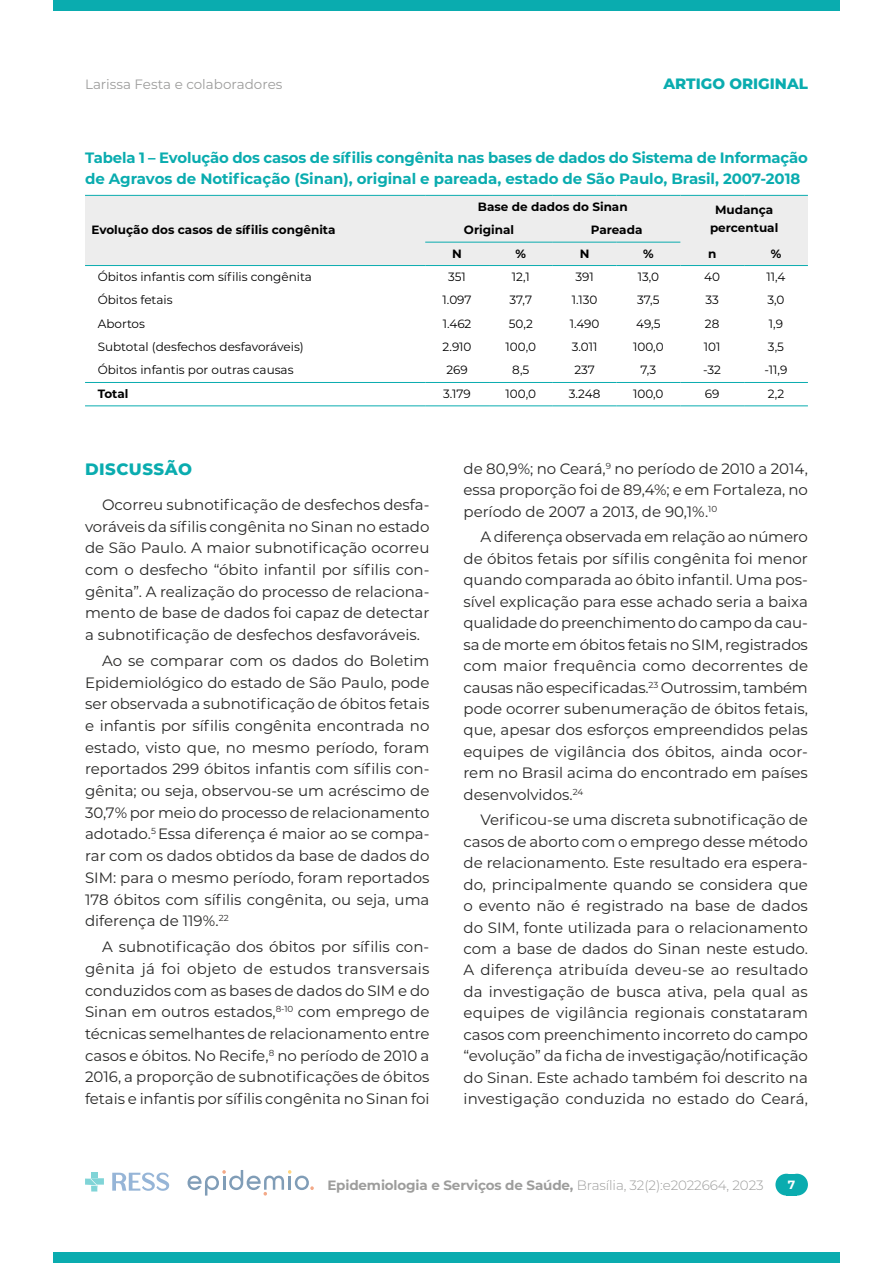
<style>
.page{position:relative;width:893px;height:1263px;background:#fff}
.page>*{position:absolute;margin:0;border:0;box-sizing:border-box;transform-origin:0 0}
.t1{font:800 16.5px "Montserrat";letter-spacing:.03em;color:#0aacaf}
.t2{font:15px/21.5px "Montserrat";color:#282827;text-align:justify}
.t3{font:700 15px/21px "Montserrat";letter-spacing:-.01em;color:#0aacaf}
.t4{font:800 15px "Montserrat";color:#0aacaf}
.t5{font:700 13.5px "Montserrat";letter-spacing:-.01em;color:#9d9d9c}
.t6{font:13.5px "Montserrat";color:#9d9d9c}
.t7{font:12px "Montserrat";color:#000}
.t8{font:700 12px "Montserrat";color:#000}
.t9{font:700 12px "Montserrat";color:#fff}
.s1{font-weight:300}
</style>
<div class="page">
<div style="left:53px;top:0;width:787px;height:11px;background:#0aacaf"></div>
<div style="left:53px;top:1252px;width:787px;height:11px;background:#0aacaf"></div>
<div style="left:775px;top:1174px;width:22px;height:21px;background:#0aacaf;border-radius:50%"></div>
<div style="left:786px;top:1174px;width:22px;height:21px;background:#0aacaf;border-radius:50%"></div>
<div style="left:786px;top:1174px;width:11px;height:21px;background:#0aacaf"></div>
<svg style="left:85px;top:1172px;width:19px;height:19px"></svg>
<svg style="left:112px;top:1172px;width:57px;height:19px"></svg>
<svg style="left:188px;top:1170px;width:126px;height:25px"></svg>
<div style="left:85px;top:196px;width:723px;height:69px;background:#ededed"></div>
<hr style="left:85px;top:195px;width:340px;height:1px;background:#0aacaf">
<hr style="left:425px;top:195px;width:64px;height:1px;background:#0aacaf">
<hr style="left:489px;top:195px;width:64px;height:1px;background:#0aacaf">
<hr style="left:553px;top:195px;width:64px;height:1px;background:#0aacaf">
<hr style="left:617px;top:195px;width:63px;height:1px;background:#0aacaf">
<hr style="left:680px;top:195px;width:64px;height:1px;background:#0aacaf">
<hr style="left:744px;top:195px;width:64px;height:1px;background:#0aacaf">
<hr style="left:425px;top:242px;width:64px;height:1px;background:#0aacaf">
<hr style="left:489px;top:242px;width:64px;height:1px;background:#0aacaf">
<hr style="left:553px;top:242px;width:64px;height:1px;background:#0aacaf">
<hr style="left:617px;top:242px;width:63px;height:1px;background:#0aacaf">
<hr style="left:85px;top:265px;width:340px;height:1px;background:#0aacaf">
<hr style="left:425px;top:265px;width:64px;height:1px;background:#0aacaf">
<hr style="left:489px;top:265px;width:64px;height:1px;background:#0aacaf">
<hr style="left:553px;top:265px;width:64px;height:1px;background:#0aacaf">
<hr style="left:617px;top:265px;width:63px;height:1px;background:#0aacaf">
<hr style="left:680px;top:265px;width:64px;height:1px;background:#0aacaf">
<hr style="left:744px;top:265px;width:64px;height:1px;background:#0aacaf">
<hr style="left:85px;top:405px;width:340px;height:1px;background:#0aacaf">
<hr style="left:425px;top:405px;width:64px;height:1px;background:#0aacaf">
<hr style="left:489px;top:405px;width:64px;height:1px;background:#0aacaf">
<hr style="left:553px;top:405px;width:64px;height:1px;background:#0aacaf">
<hr style="left:617px;top:405px;width:63px;height:1px;background:#0aacaf">
<hr style="left:680px;top:405px;width:64px;height:1px;background:#0aacaf">
<hr style="left:744px;top:405px;width:64px;height:1px;background:#0aacaf">
<hr style="left:85px;top:382px;width:340px;height:1px;background:#0aacaf">
<hr style="left:425px;top:382px;width:64px;height:1px;background:#0aacaf">
<hr style="left:489px;top:382px;width:64px;height:1px;background:#0aacaf">
<hr style="left:553px;top:382px;width:64px;height:1px;background:#0aacaf">
<hr style="left:617px;top:382px;width:63px;height:1px;background:#0aacaf">
<hr style="left:680px;top:382px;width:64px;height:1px;background:#0aacaf">
<hr style="left:744px;top:382px;width:64px;height:1px;background:#0aacaf">
<p class="t6" style="left:85px;top:75px;width:199px">Larissa Festa e colaboradores</p>
<p class="t4" style="left:663px;top:73px;width:146px">ARTIGO ORIGINAL</p>
<p class="t3" style="left:85px;top:147px;width:724px">Tabela 1 – Evolução dos casos de sífilis congênita nas bases de dados do Sistema de Informação de Agravos de Notificação (Sinan), original e pareada, estado de São Paulo, Brasil, 2007-2018</p>
<p class="t8" style="left:91px;top:221px;width:246px">Evolução dos casos de sífilis congênita</p>
<p class="t8" style="left:478px;top:198px;width:151px">Base de dados do Sinan</p>
<p class="t8" style="left:715px;top:201px;width:60px">Mudança</p>
<p class="t8" style="left:464px;top:221px;width:52px">Original</p>
<p class="t8" style="left:591px;top:221px;width:53px">Pareada</p>
<p class="t8" style="left:710px;top:219px;width:70px">percentual</p>
<p class="t8" style="left:452px;top:245px;width:11px">N</p>
<p class="t8" style="left:516px;top:245px;width:12px">%</p>
<p class="t8" style="left:580px;top:245px;width:11px">N</p>
<p class="t8" style="left:643px;top:245px;width:12px">%</p>
<p class="t8" style="left:708px;top:245px;width:10px">n</p>
<p class="t8" style="left:771px;top:245px;width:12px">%</p>
<p class="t7" style="left:98px;top:269px;width:216px">Óbitos infantis com sífilis congênita</p>
<p class="t7" style="left:448px;top:269px;width:19px">351</p>
<p class="t7" style="left:512px;top:269px;width:19px">12,1</p>
<p class="t7" style="left:575px;top:269px;width:20px">391</p>
<p class="t7" style="left:638px;top:269px;width:23px">13,0</p>
<p class="t7" style="left:704px;top:269px;width:17px">40</p>
<p class="t7" style="left:766px;top:269px;width:20px">11,4</p>
<p class="t7" style="left:98px;top:292px;width:76px">Óbitos fetais</p>
<p class="t7" style="left:443px;top:292px;width:30px">1.097</p>
<p class="t7" style="left:510px;top:292px;width:24px">37,7</p>
<p class="t7" style="left:572px;top:292px;width:27px">1.130</p>
<p class="t7" style="left:637px;top:292px;width:24px">37,5</p>
<p class="t7" style="left:705px;top:292px;width:15px">33</p>
<p class="t7" style="left:767px;top:292px;width:19px">3,0</p>
<p class="t7" style="left:98px;top:315px;width:49px">Abortos</p>
<p class="t7" style="left:443px;top:315px;width:30px">1.462</p>
<p class="t7" style="left:509px;top:315px;width:26px">50,2</p>
<p class="t7" style="left:570px;top:315px;width:31px">1.490</p>
<p class="t7" style="left:636px;top:315px;width:26px">49,5</p>
<p class="t7" style="left:705px;top:315px;width:16px">28</p>
<p class="t7" style="left:769px;top:315px;width:16px">1,9</p>
<p class="t7" style="left:98px;top:339px;width:208px">Subtotal (desfechos desfavoráveis)</p>
<p class="t7" style="left:443px;top:339px;width:31px">2.910</p>
<p class="t7" style="left:506px;top:339px;width:32px">100,0</p>
<p class="t7" style="left:572px;top:339px;width:27px">3.011</p>
<p class="t7" style="left:633px;top:339px;width:32px">100,0</p>
<p class="t7" style="left:704px;top:339px;width:18px">101</p>
<p class="t7" style="left:768px;top:339px;width:18px">3,5</p>
<p class="t7" style="left:98px;top:362px;width:197px">Óbitos infantis por outras causas</p>
<p class="t7" style="left:446px;top:362px;width:23px">269</p>
<p class="t7" style="left:512px;top:362px;width:19px">8,5</p>
<p class="t7" style="left:574px;top:362px;width:22px">237</p>
<p class="t7" style="left:640px;top:362px;width:17px">7,3</p>
<p class="t7" style="left:703px;top:362px;width:19px">-32</p>
<p class="t7" style="left:764px;top:362px;width:24px">-11,9</p>
<p class="t8" style="left:98px;top:385px;width:32px">Total</p>
<p class="t7" style="left:443px;top:385px;width:29px">3.179</p>
<p class="t7" style="left:506px;top:385px;width:32px">100,0</p>
<p class="t7" style="left:569px;top:385px;width:33px">3.248</p>
<p class="t7" style="left:633px;top:385px;width:32px">100,0</p>
<p class="t7" style="left:705px;top:385px;width:16px">69</p>
<p class="t7" style="left:768px;top:385px;width:18px">2,2</p>
<p class="t1" style="left:85px;top:457px;width:108px">DISCUSSÃO</p>
<p class="t2" style="left:85px;top:493px;width:346px;text-indent:17px">Ocorreu subnotificação de desfechos desfa&shy;voráveis da sífilis congênita no Sinan no estado de São Paulo. A maior subnotificação ocorreu com o desfecho “óbito infantil por sífilis con&shy;gênita”. A realização do processo de relaciona&shy;mento de base de dados foi capaz de detectar a subnotificação de desfechos desfavoráveis.</p>
<p class="t2" style="left:85px;top:649px;width:346px;text-indent:17px">Ao se comparar com os dados do Boletim Epidemiológico do estado de São Paulo, pode ser observada a subnotificação de óbitos fetais e infantis por sífilis congênita encontrada no estado, visto que, no mesmo período, foram reportados 299 óbitos infantis com sífilis con&shy;gênita; ou seja, observou-se um acréscimo de 30,7% por meio do processo de relacionamento adotado.<sup>5</sup> Essa diferença é maior ao se compa&shy;rar com os dados obtidos da base de dados do SIM: para o mesmo período, foram reportados 178 óbitos com sífilis congênita, ou seja, uma diferença de 119%.<sup>22</sup></p>
<p class="t2" style="left:85px;top:935px;width:346px;text-indent:17px">A subnotificação dos óbitos por sífilis con&shy;gênita já foi objeto de estudos transversais conduzidos com as bases de dados do SIM e do Sinan em outros estados,<sup>8-10</sup> com emprego de técnicas semelhantes de relacionamento entre casos e óbitos. No Recife,<sup>8</sup> no período de 2010 a 2016, a proporção de subnotificações de óbitos fetais e infantis por sífilis congênita no Sinan foi</p>
<p class="t2" style="left:463px;top:457px;width:346px">de 80,9%; no Ceará,<sup>9</sup> no período de 2010 a 2014, essa proporção foi de 89,4%; e em Fortaleza, no período de 2007 a 2013, de 90,1%.<sup>10</sup></p>
<p class="t2" style="left:463px;top:526px;width:346px;text-indent:17px">A diferença observada em relação ao número de óbitos fetais por sífilis congênita foi menor quando comparada ao óbito infantil. Uma pos&shy;sível explicação para esse achado seria a baixa qualidade do preenchimento do campo da cau&shy;sa de morte em óbitos fetais no SIM, registrados com maior frequência como decorrentes de causas não especificadas.<sup>23</sup> Outrossim, também pode ocorrer subenumeração de óbitos fetais, que, apesar dos esforços empreendidos pelas equipes de vigilância dos óbitos, ainda ocor&shy;rem no Brasil acima do encontrado em países desenvolvidos.<sup>24</sup></p>
<p class="t2" style="left:463px;top:809px;width:346px;text-indent:17px">Verificou-se uma discreta subnotificação de casos de aborto com o emprego desse método de relacionamento. Este resultado era espera&shy;do, principalmente quando se considera que o evento não é registrado na base de dados do SIM, fonte utilizada para o relacionamento com a base de dados do Sinan neste estudo.<br>A diferença atribuída deveu-se ao resultado da investigação de busca ativa, pela qual as equipes de vigilância regionais constataram casos com preenchimento incorreto do campo “evolução” da ficha de investigação/notificação do Sinan. Este achado também foi descrito na investigação conduzida no estado do Ceará,</p>
<p class="t5" style="left:327px;top:1175px;width:438px">Epidemiologia e Serviços de Saúde, <span class="s1">Brasília, 32(2):e2022664, 2023</span></p>
<p class="t9" style="left:788px;top:1176px;width:9px">7</p>
</div>
